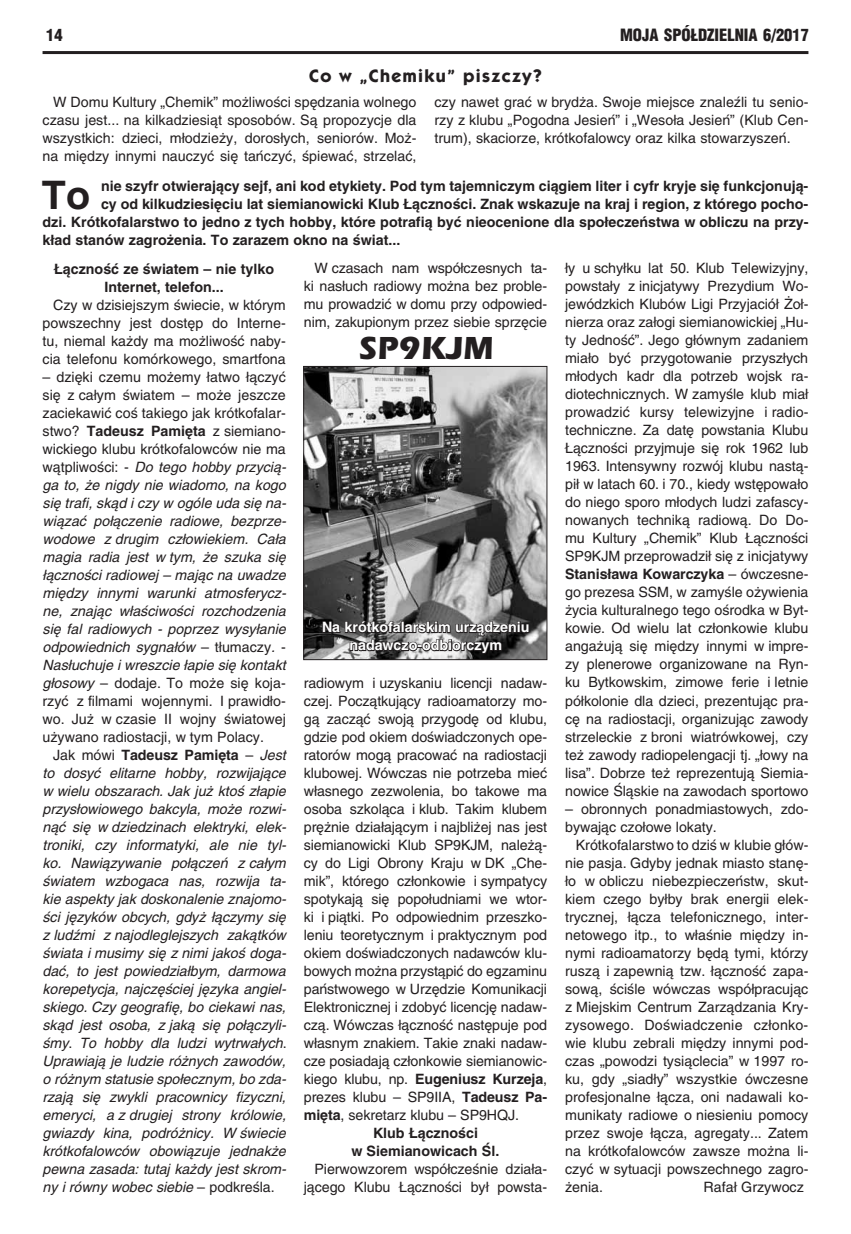
<style>
.page{position:relative;width:851px;height:1234px;background:#fff}
.page>*{position:absolute;margin:0;border:0;box-sizing:border-box;transform-origin:0 0}
.t1{font:39.3px "Helvetica CE Bold";color:#231f20}
.t2{font:33px "Eras CE Bold";color:#231f20}
.t3{font:18px "Kabel Bold CE Bold";letter-spacing:.075em;color:#231f20}
.t4{font:900 16.5px "Switzerland Cond";color:#231f20}
.t5{font:14.25px/18px "Helvetica CE Medium";letter-spacing:-.005em;color:#231f20;text-align:justify}
.t6{font:14.25px/18px "Helvetica CE Oblique";color:#231f20;text-align:justify}
.t7{font:14.25px/18px "Helvetica CE Bold";color:#231f20;text-align:center}
.t8{font:14.25px/18px "Helvetica CE Bold";color:#fff;text-align:center}
.s1{font-family:"Helvetica CE Bold"}
.s2{font-family:"Helvetica CE Medium"}
.s3{font-family:"Helvetica CE Oblique"}
</style>
<div class="page">
<hr style="left:43px;top:51px;width:765px;height:3px;background:#231f20">
<img style="left:305px;top:368px;width:240px;height:289px">
<div style="left:303px;top:366px;width:244px;height:293px;border:1px solid #231f20"></div>
<svg style="left:321px;top:619px;width:209px;height:42px;background:#5d5b5c"></svg>
<p class="t4" style="left:46px;top:24px;width:18px">14</p>
<p class="t4" style="left:620px;top:24px;width:190px">MOJA SPÓŁDZIELNIA 6/2017</p>
<p class="t3" style="left:309px;top:64px;width:234px">Co w „Chemiku” piszczy?</p>
<p class="t5" style="left:43px;top:93px;width:375px;text-indent:11px">W Domu Kultury „Chemik” możliwości spędzania wolnego czasu jest... na kilkadziesiąt sposobów. Są propozycje dla wszystkich: dzieci, młodzieży, dorosłych, seniorów. Moż&shy;na między innymi nauczyć się tańczyć, śpiewać, strzelać,</p>
<p class="t5" style="left:434px;top:93px;width:375px">czy nawet grać w brydża. Swoje miejsce znaleźli tu senio&shy;rzy z klubu „Pogodna Jesień” i „Wesoła Jesień” (Klub Cen&shy;trum), skaciorze, krótkofalowcy oraz kilka stowarzyszeń.</p>
<h1 class="t1" style="left:42px;top:171px;width:50px">To</h1>
<p class="t7" style="left:101px;top:177px;width:708px">nie szyfr otwierający sejf, ani kod etykiety. Pod tym tajemniczym ciągiem liter i cyfr kryje się funkcjonują-</p>
<p class="t7" style="left:101px;top:195px;width:708px">cy od kilkudziesięciu lat siemianowicki Klub Łączności. Znak wskazuje na kraj i region, z którego pocho-</p>
<p class="t7" style="left:43px;top:213px;width:767px">dzi. Krótkofalarstwo to jedno z tych hobby, które potrafią być nieocenione dla społeczeństwa w obliczu na przy-</p>
<p class="t7" style="left:43px;top:231px;width:359px">kład stanów zagrożenia. To zarazem okno na świat...</p>
<p class="t7" style="left:54px;top:259px;width:221px">Łączność ze światem – nie tylko<br>Internet, telefon...</p>
<p class="t5" style="left:43px;top:295px;width:245px;text-indent:11px">Czy w dzisiejszym świecie, w którym powszechny jest dostęp do Interne&shy;tu, niemal każdy ma możliwość naby&shy;cia telefonu komórkowego, smartfona</p>
<p class="t5" style="left:43px;top:367px;width:245px">– dzięki czemu możemy łatwo łączyć się z całym światem – może jeszcze zaciekawić coś takiego jak krótkofalar&shy;stwo? <span class="s1">Tadeusz Pamięta</span> z siemiano&shy;wickiego klubu krótkofalowców nie ma</p>
<p class="t6" style="left:43px;top:457px;width:245px"><span class="s2">wątpliwości: -</span> Do tego hobby przycią&shy;ga to, że nigdy nie wiadomo, na kogo się trafi, skąd i czy w ogóle uda się na&shy;wiązać połączenie radiowe, bezprze&shy;wodowe z drugim człowiekiem. Cała magia radia jest w tym, że szuka się łączności radiowej – mając na uwadze między innymi warunki atmosferycz&shy;ne, znając właściwości rozchodzenia się fal radiowych - poprzez wysyłanie odpowiednich sygnałów <span class="s2">– tłumaczy</span>. <span class="s2">- </span>Nasłuchuje i wreszcie łapie się kontakt</p>
<p class="t5" style="left:43px;top:673px;width:245px"><span class="s3">głosowy</span> – dodaje. To może się koja&shy;rzyć z filmami wojennymi. I prawidło&shy;wo. Już w czasie II wojny światowej używano radiostacji, w tym Polacy.</p>
<p class="t7" style="left:53px;top:745px;width:234px"><span class="s2">Jak mówi</span> Tadeusz Pamięta <span class="s2">–</span> <span class="s3">Jest</span></p>
<p class="t6" style="left:43px;top:763px;width:245px">to dosyć elitarne hobby, rozwijające w wielu obszarach. Jak już ktoś złapie przysłowiowego bakcyla, może rozwi&shy;nąć się w dziedzinach elektryki, elek&shy;troniki, czy informatyki, ale nie tyl&shy;ko. Nawiązywanie połączeń z całym światem wzbogaca nas, rozwija ta&shy;kie aspekty jak doskonalenie znajomo&shy;ści języków obcych, gdyż łączymy się z ludźmi z najodleglejszych zakątków świata i musimy się z nimi jakoś doga&shy;dać, to jest powiedziałbym, darmowa korepetycja, najczęściej języka angiel&shy;skiego. Czy geografię, bo ciekawi nas, skąd jest osoba, z jaką się połączyli&shy;śmy<span class="s2">.</span> To hobby dla ludzi wytrwałych<span class="s2">.<br></span>Uprawiają je ludzie różnych zawodów, o różnym statusie społecznym, bo zda&shy;rzają się zwykli pracownicy fizyczni, emeryci, a z drugiej strony królowie, gwiazdy kina, podróżnicy. W świecie krótkofalowców obowiązuje jednakże pewna zasada: tutaj każdy jest skrom&shy;ny i równy wobec siebie <span class="s2">– podkreśla.</span></p>
<p class="t5" style="left:304px;top:259px;width:245px;text-indent:11px">W czasach nam współczesnych ta&shy;ki nasłuch radiowy można bez proble&shy;mu prowadzić w domu przy odpowied&shy;nim, zakupionym przez siebie sprzęcie</p>
<h2 class="t2" style="left:358px;top:329px;width:136px">SP9KJM</h2>
<p class="t8" style="left:322px;top:618px;width:209px">Na krótkofalarskim urządzeniu nadawczo-odbiorczym</p>
<p class="t5" style="left:304px;top:673px;width:245px">radiowym i uzyskaniu licencji nadaw&shy;czej. Początkujący radioamatorzy mo&shy;gą zacząć swoją przygodę od klubu, gdzie pod okiem doświadczonych ope&shy;ratorów mogą pracować na radiostacji klubowej. Wówczas nie potrzeba mieć własnego zezwolenia, bo takowe ma osoba szkoląca i klub. Takim klubem prężnie działającym i najbliżej nas jest siemianowicki Klub SP9KJM, należą&shy;cy do Ligi Obrony Kraju w DK „Che&shy;mik”, którego członkowie i sympatycy spotykają się popołudniami we wtor&shy;ki i piątki. Po odpowiednim przeszko&shy;leniu teoretycznym i praktycznym pod okiem doświadczonych nadawców klu&shy;bowych można przystąpić do egzaminu państwowego w Urzędzie Komunikacji Elektronicznej i zdobyć licencję nadaw&shy;czą. Wówczas łączność następuje pod własnym znakiem. Takie znaki nadaw&shy;cze posiadają członkowie siemianowic-</p>
<p class="t7" style="left:304px;top:1069px;width:245px"><span class="s2">kiego klubu, np.</span> Eugeniusz Kurzeja<span class="s2">,</span></p>
<p class="t5" style="left:304px;top:1087px;width:245px">prezes klubu – SP9IIA, <span class="s1">Tadeusz Pa&shy;mięta</span>, sekretarz klubu – SP9HQJ.</p>
<p class="t7" style="left:351px;top:1123px;width:149px">Klub Łączności<br>w Siemianowicach Śl.</p>
<p class="t5" style="left:304px;top:1159px;width:245px;text-align:right">Pierwowzorem współcześnie działa&shy;jącego Klubu Łączności był powsta-</p>
<p class="t5" style="left:565px;top:259px;width:245px">ły u schyłku lat 50. Klub Telewizyjny, powstały z inicjatywy Prezydium Wo&shy;jewódzkich Klubów Ligi Przyjaciół Żoł&shy;nierza oraz załogi siemianowickiej „Hu&shy;ty Jedność”. Jego głównym zadaniem miało być przygotowanie przyszłych młodych kadr dla potrzeb wojsk ra&shy;diotechnicznych. W zamyśle klub miał prowadzić kursy telewizyjne i radio&shy;techniczne. Za datę powstania Klubu Łączności przyjmuje się rok 1962 lub 1963. Intensywny rozwój klubu nastą&shy;pił w latach 60. i 70., kiedy wstępowało do niego sporo młodych ludzi zafascy&shy;nowanych techniką radiową. Do Do&shy;mu Kultury „Chemik” Klub Łączności SP9KJM przeprowadził się z inicjatywy</p>
<p class="t7" style="left:565px;top:565px;width:245px">Stanisława Kowarczyka <span class="s2">– ówczesne-</span></p>
<p class="t5" style="left:565px;top:583px;width:245px">go prezesa SSM, w zamyśle ożywienia życia kulturalnego tego ośrodka w Byt&shy;kowie. Od wielu lat członkowie klubu angażują się między innymi w impre&shy;zy plenerowe organizowane na Ryn&shy;ku Bytkowskim, zimowe ferie i letnie półkolonie dla dzieci, prezentując pra&shy;cę na radiostacji, organizując zawody strzeleckie z broni wiatrówkowej, czy też zawody radiopelengacji tj. „łowy na lisa”. Dobrze też reprezentują Siemia&shy;nowice Śląskie na zawodach sportowo</p>
<p class="t5" style="left:565px;top:799px;width:245px">– obronnych ponadmiastowych, zdo&shy;bywając czołowe lokaty.</p>
<p class="t5" style="left:565px;top:835px;width:245px;text-indent:11px">Krótkofalarstwo to dziś w klubie głów&shy;nie pasja. Gdyby jednak miasto stanę&shy;ło w obliczu niebezpieczeństw, skut&shy;kiem czego byłby brak energii elek&shy;trycznej, łącza telefonicznego, inter&shy;netowego itp., to właśnie między in&shy;nymi radioamatorzy będą tymi, którzy ruszą i zapewnią tzw. łączność zapa&shy;sową, ściśle wówczas współpracując z Miejskim Centrum Zarządzania Kry&shy;zysowego. Doświadczenie członko&shy;wie klubu zebrali między innymi pod&shy;czas „powodzi tysiąclecia” w 1997 ro&shy;ku, gdy „siadły” wszystkie ówczesne profesjonalne łącza, oni nadawali ko&shy;munikaty radiowe o niesieniu pomocy przez swoje łącza, agregaty... Zatem na krótkofalowców zawsze można li&shy;czyć w sytuacji powszechnego zagro&shy;żenia.</p>
<p class="t5" style="left:703px;top:1177px;width:102px">Rafał Grzywocz</p>
</div>
